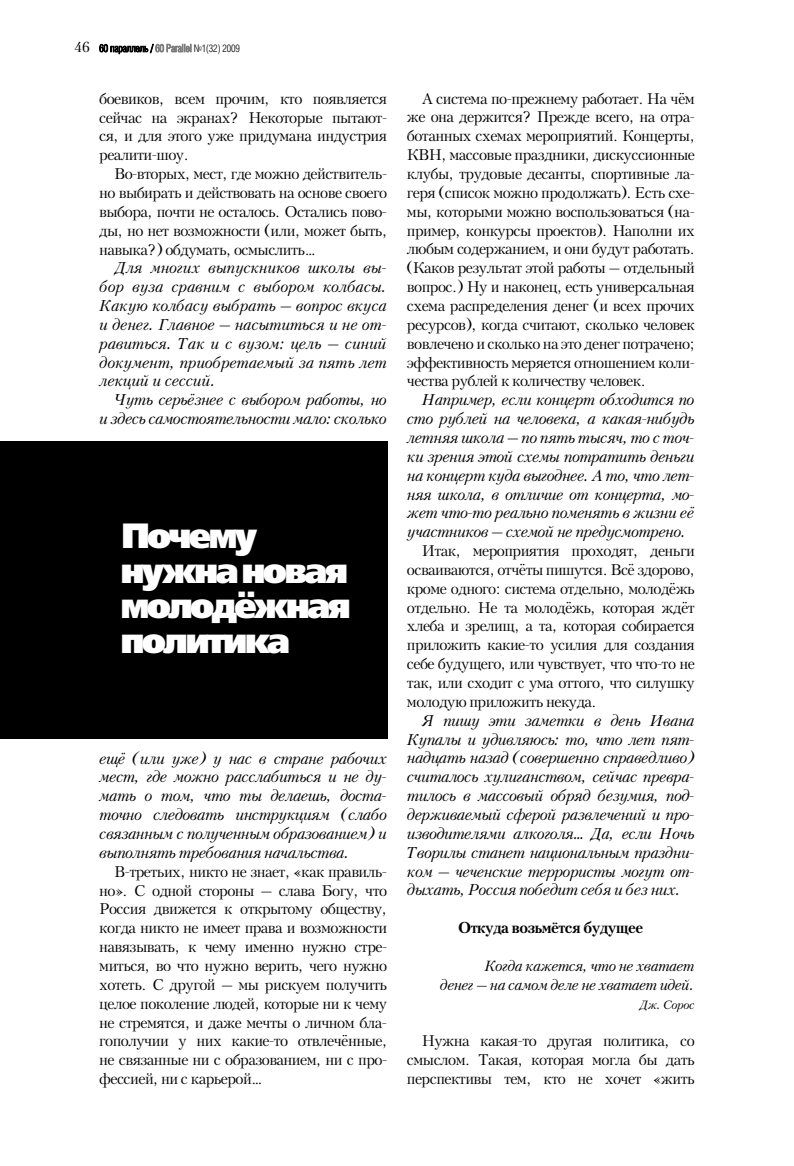
<style>
.page{position:relative;width:794px;height:1166px;background:#fff}
.page>*{position:absolute;margin:0;border:0;box-sizing:border-box;transform-origin:0 0}
.t1{font:35px/35px "Free Set Black C";letter-spacing:-.08em;color:#fff}
.t2{font:14.88px/18.9px "Kudrashov C";letter-spacing:-.04em;color:#000;text-align:justify}
.t3{font:italic 14.88px/18.9px "Kudrashov C";letter-spacing:-.04em;color:#000;text-align:justify}
.t4{font:700 14.88px "Kudrashov C";letter-spacing:-.04em;color:#000}
.t5{font:italic 14px/18.9px "Kudrashov C";letter-spacing:-.04em;color:#000;text-align:right}
.t6{font:italic 11.38px "Kudrashov C";letter-spacing:-.04em;color:#000}
</style>
<div class="page">
<div style="left:0;top:441px;width:387px;height:298px;background:#000"></div>
<svg style="left:99px;top:44px;width:92px;height:10px"></svg>
<p class="t2" style="left:99px;top:89px;width:289px">боевиков, всем прочим, кто появляется сейчас на экранах? Некоторые пытают&shy;ся, и для этого уже придумана индустрия реалити-шоу.</p>
<p class="t2" style="left:99px;top:165px;width:289px;text-indent:15px">Во-вторых, мест, где можно действитель&shy;но выбирать и действовать на основе своего выбора, почти не осталось. Остались пово&shy;ды, но нет возможности (или, может быть, навыка?) обдумать, осмыслить…</p>
<p class="t3" style="left:99px;top:259px;width:289px;text-indent:15px">Для многих выпускников школы вы&shy;бор вуза сравним с выбором колбасы.<br>Какую колбасу выбрать – вопрос вкуса и денег. Главное – насытиться и не от&shy;равиться. Так и с вузом: цель – синий документ, приобретаемый за пять лет лекций и сессий.</p>
<p class="t3" style="left:99px;top:391px;width:289px;text-align:right">Чуть серьёзнее с выбором работы, но<br>и здесь самостоятельности мало: сколько</p>
<h1 class="t1" style="left:120px;top:520px;width:232px">Почему нужна новая молодёжная политика</h1>
<p class="t3" style="left:99px;top:749px;width:289px">ещё (или уже) у нас в стране рабочих мест, где можно расслабиться и не ду&shy;мать о том, что ты делаешь, доста&shy;точно следовать инструкциям (слабо связанным с полученным образованием) и выполнять требования начальства.</p>
<p class="t2" style="left:99px;top:862px;width:289px;text-indent:15px">В-третьих, никто не знает, «как правиль&shy;но». С одной стороны – слава Богу, что Россия движется к открытому обществу, когда никто не имеет права и возможности навязывать, к чему именно нужно стре&shy;миться, во что нужно верить, чего нужно хотеть. С другой – мы рискуем получить целое поколение людей, которые ни к чему не стремятся, и даже мечты о личном бла&shy;гополучии у них какие-то отвлечённые, не связанные ни с образованием, ни с про&shy;фессией, ни с карьерой…</p>
<p class="t2" style="left:407px;top:89px;width:289px;text-indent:15px">А система по-прежнему работает. На чём же она держится? Прежде всего, на отра&shy;ботанных схемах мероприятий. Концерты, КВН, массовые праздники, дискуссионные клубы, трудовые десанты, спортивные ла&shy;геря (список можно продолжать). Есть схе&shy;мы, которыми можно воспользоваться (на&shy;пример, конкурсы проектов). Наполни их любым содержанием, и они будут работать. (Каков результат этой работы – отдельный вопрос.) Ну и наконец, есть универсальная схема распределения денег (и всех прочих ресурсов), когда считают, сколько человек вовлечено и сколько на это денег потрачено; эффективность меряется отношением коли&shy;чества рублей к количеству человек.</p>
<p class="t3" style="left:407px;top:391px;width:289px;text-indent:15px">Например, если концерт обходится по сто рублей на человека, а какая-нибудь летняя школа – по пять тысяч, то с точ&shy;ки зрения этой схемы потратить деньги на концерт куда выгоднее. А то, что лет&shy;няя школа, в отличие от концерта, мо&shy;жет что-то реально поменять в жизни её участников – схемой не предусмотрено.</p>
<p class="t2" style="left:407px;top:541px;width:289px;text-indent:15px">Итак, мероприятия проходят, деньги осваиваются, отчёты пишутся. Всё здорово, кроме одного: система отдельно, молодёжь отдельно. Не та молодёжь, которая ждёт хлеба и зрелищ, а та, которая собирается приложить какие-то усилия для создания себе будущего, или чувствует, что что-то не так, или сходит с ума оттого, что силушку молодую приложить некуда.</p>
<p class="t3" style="left:407px;top:711px;width:289px;text-indent:15px">Я пишу эти заметки в день Ивана Купалы и удивляюсь: то, что лет пят&shy;надцать назад (совершенно справедливо) считалось хулиганством, сейчас превра&shy;тилось в массовый обряд безумия, под&shy;держиваемый сферой развлечений и про&shy;изводителями алкоголя… Да, если Ночь Творилы станет национальным праздни&shy;ком – чеченские террористы могут от&shy;дыхать, Россия победит себя и без них.</p>
<p class="t4" style="left:458px;top:918px;width:187px">Откуда возьмётся будущее</p>
<p class="t5" style="left:440px;top:957px;width:256px">Когда кажется, что не хватает<br>денег – на самом деле не хватает идей.</p>
<p class="t6" style="left:639px;top:998px;width:57px">Дж. Сорос</p>
<p class="t2" style="left:407px;top:1032px;width:289px;text-indent:15px">Нужна какая-то другая политика, со смыслом. Такая, которая могла бы дать перспективы тем, кто не хочет «жить</p>
</div>
